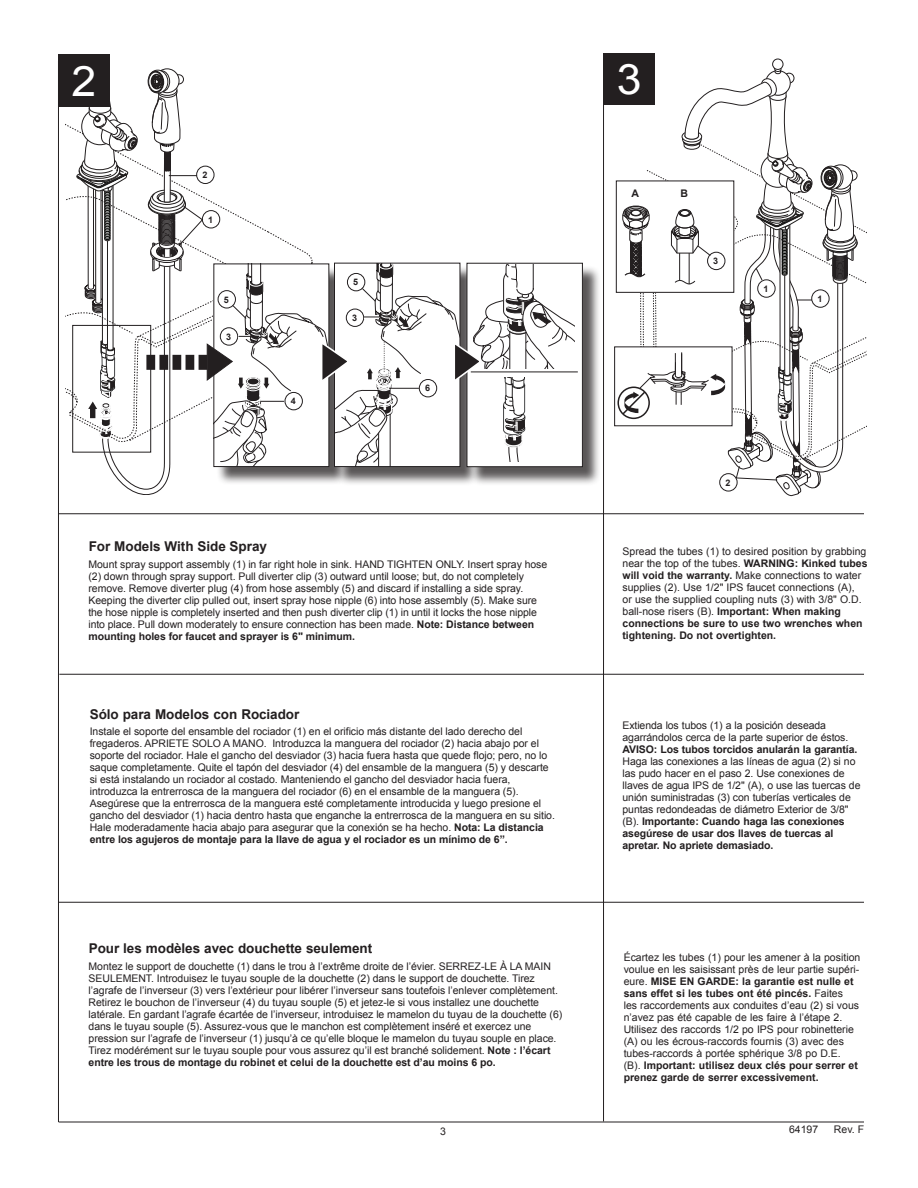
<style>
.page{position:relative;width:918px;height:1188px;background:#fff}
.page>*{position:absolute;margin:0;border:0;box-sizing:border-box;transform-origin:0 0}
.t1{font:42px "Arial";color:#fff;scale:1.06 1}
.t2{font:700 13.5px "Arial";letter-spacing:-.005em;color:#231f20}
.t3{font:10.5px/12px "Arial";letter-spacing:-.005em;color:#231f20}
.t4{font:700 10.5px "Arial";letter-spacing:-.01em;color:#231f20}
.t5{font:700 9px "Arial";color:#231f20}
.s1{font-weight:700}
</style>
<div class="page">
<hr style="left:59px;top:1122px;width:805px;height:1px;background:#231f20">
<hr style="left:58px;top:513px;width:806px;height:1px;background:#231f20">
<div style="left:58px;top:55px;width:52px;height:52px;background:#231f20"></div>
<hr style="left:58px;top:61px;width:1px;height:1061px;background:#231f20">
<div style="left:469px;top:265px;width:133px;height:221px;background:#231f20;opacity:.75"></div>
<div style="left:467px;top:263px;width:115px;height:204px;background:#fff"></div>
<hr style="left:471px;top:372px;width:107px;height:1px;background:#231f20">
<hr style="left:59px;top:674px;width:805px;height:1px;background:#231f20">
<hr style="left:59px;top:902px;width:805px;height:1px;background:#231f20">
<div style="left:617px;top:387px;width:33px;height:32px;border:2px solid #231f20;border-radius:50%"></div>
<div style="left:603px;top:53px;width:52px;height:52px;background:#231f20"></div>
<hr style="left:603px;top:53px;width:1px;height:1068px;background:#231f20">
<svg style="left:65px;top:54px;width:510px;height:441px"></svg>
<svg style="left:621px;top:59px;width:246px;height:437px"></svg>
<h1 class="t1" style="left:71px;top:58px;width:25px">2</h1>
<p class="t5" style="left:202px;top:170px;width:7px">2</p>
<p class="t5" style="left:208px;top:214px;width:7px">1</p>
<p class="t5" style="left:224px;top:294px;width:7px">5</p>
<p class="t5" style="left:226px;top:331px;width:7px">3</p>
<p class="t5" style="left:291px;top:396px;width:7px">4</p>
<p class="t2" style="left:89px;top:538px;width:180px">For Models With Side Spray</p>
<p class="t5" style="left:353px;top:277px;width:7px">5</p>
<p class="t5" style="left:352px;top:313px;width:7px">3</p>
<p class="t5" style="left:425px;top:383px;width:7px">6</p>
<p class="t3" style="left:88px;top:559px;width:460px">Mount spray support assembly (1) in far right hole in sink. HAND TIGHTEN ONLY. Insert spray hose (2) down through spray support. Pull diverter clip (3) outward until loose; but, do not completely remove. Remove diverter plug (4) from hose assembly (5) and discard if installing a side spray.<br>Keeping the diverter clip pulled out, insert spray hose nipple (6) into hose assembly (5). Make sure the hose nipple is completely inserted and then push diverter clip (1) in until it locks the hose nipple into place. Pull down moderately to ensure connection has been made. <span class="s1">Note: Distance between mounting holes for faucet and sprayer is 6" minimum.</span></p>
<p class="t2" style="left:90px;top:706px;width:211px">Sólo para Modelos con Rociador</p>
<p class="t3" style="left:90px;top:725px;width:467px">Instale el soporte del ensamble del rociador (1) en el orificio más distante del lado derecho del fregaderos. APRIETE SOLO A MANO. Introduzca la manguera del rociador (2) hacia abajo por el soporte del rociador. Hale el gancho del desviador (3) hacia fuera hasta que quede flojo; pero, no lo saque completamente. Quite el tapón del desviador (4) del ensamble de la manguera (5) y descarte si está instalando un rociador al costado. Manteniendo el gancho del desviador hacia fuera, introduzca la entrerrosca de la manguera del rociador (6) en el ensamble de la manguera (5).<br>Asegúrese que la entrerrosca de la manguera esté completamente introducida y luego presione el gancho del desviador (1) hacia dentro hasta que enganche la entrerrosca de la manguera en su sitio.<br>Hale moderadamente hacia abajo para asegurar que la conexión se ha hecho. <span class="s1">Nota: La distancia entre los agujeros de montaje para la llave de agua y el rociador es un mínimo de 6”.</span></p>
<p class="t2" style="left:89px;top:941px;width:285px">Pour les modèles avec douchette seulement</p>
<p class="t3" style="left:89px;top:960px;width:475px">Montez le support de douchette (1) dans le trou à l’extrême droite de l’évier. SERREZ-LE À LA MAIN SEULEMENT. Introduisez le tuyau souple de la douchette (2) dans le support de douchette. Tirez l’agrafe de l’inverseur (3) vers l’extérieur pour libérer l’inverseur sans toutefois l’enlever complètement.<br>Retirez le bouchon de l’inverseur (4) du tuyau souple (5) et jetez-le si vous installez une douchette latérale. En gardant l’agrafe écartée de l’inverseur, introduisez le mamelon du tuyau de la douchette (6) dans le tuyau souple (5). Assurez-vous que le manchon est complètement inséré et exercez une pression sur l’agrafe de l’inverseur (1) jusqu’à ce qu’elle bloque le mamelon du tuyau souple en place.<br>Tirez modérément sur le tuyau souple pour vous assurez qu’il est branché solidement. <span class="s1">Note : l’écart entre les trous de montage du robinet et celui de la douchette est d’au moins 6 po.</span></p>
<h1 class="t1" style="left:617px;top:56px;width:25px">3</h1>
<p class="t4" style="left:632px;top:187px;width:9px">A</p>
<p class="t4" style="left:681px;top:187px;width:9px">B</p>
<p class="t5" style="left:713px;top:256px;width:7px">3</p>
<p class="t5" style="left:763px;top:284px;width:7px">1</p>
<p class="t5" style="left:817px;top:294px;width:7px">1</p>
<p class="t5" style="left:725px;top:477px;width:7px">2</p>
<p class="t3" style="left:622px;top:546px;width:247px">Spread the tubes (1) to desired position by grabbing near the top of the tubes. <span class="s1">WARNING: Kinked tubes will void the warranty.</span> Make connections to water supplies (2). Use 1/2" IPS faucet connections (A),<br>or use the supplied coupling nuts (3) with 3/8" O.D. ball-nose risers (B). <span class="s1">Important: When making connections be sure to use two wrenches when tightening. Do not overtighten.</span></p>
<p class="t3" style="left:623px;top:720px;width:227px">Extienda los tubos (1) a la posición deseada agarrándolos cerca de la parte superior de éstos.</p>
<p class="t4" style="left:623px;top:744px;width:236px">AVISO: Los tubos torcidos anularán la garantía.</p>
<p class="t3" style="left:623px;top:756px;width:239px">Haga las conexiones a las líneas de agua (2) si no las pudo hacer en el paso 2. Use conexiones de llaves de agua IPS de 1/2" (A), o use las tuercas de unión suministradas (3) con tuberías verticales de puntas redondeadas de diámetro Exterior de 3/8" (B). <span class="s1">Importante: Cuando haga las conexiones asegúrese de usar dos llaves de tuercas al apretar. No apriete demasiado.</span></p>
<p class="t3" style="left:624px;top:952px;width:238px">Écartez les tubes (1) pour les amener à la position voulue en les saisissant près de leur partie supéri&shy;eure. <span class="s1">MISE EN GARDE: la garantie est nulle et sans effet si les tubes ont été pincés.</span> Faites<br>les raccordements aux conduites d’eau (2) si vous n’avez pas été capable de les faire à l’étape 2.<br>Utilisez des raccords 1/2 po IPS pour robinetterie (A) ou les écrous-raccords fournis (3) avec des tubes-raccords à portée sphérique 3/8 po D.E. (B). <span class="s1">Important: utilisez deux clés pour serrer et prenez garde de serrer excessivement.</span></p>
<p class="t3" style="left:440px;top:1125px;width:7px">3</p>
<p class="t3" style="left:789px;top:1124px;width:31px">64197</p>
<p class="t3" style="left:834px;top:1124px;width:32px">Rev. F</p>
</div>
